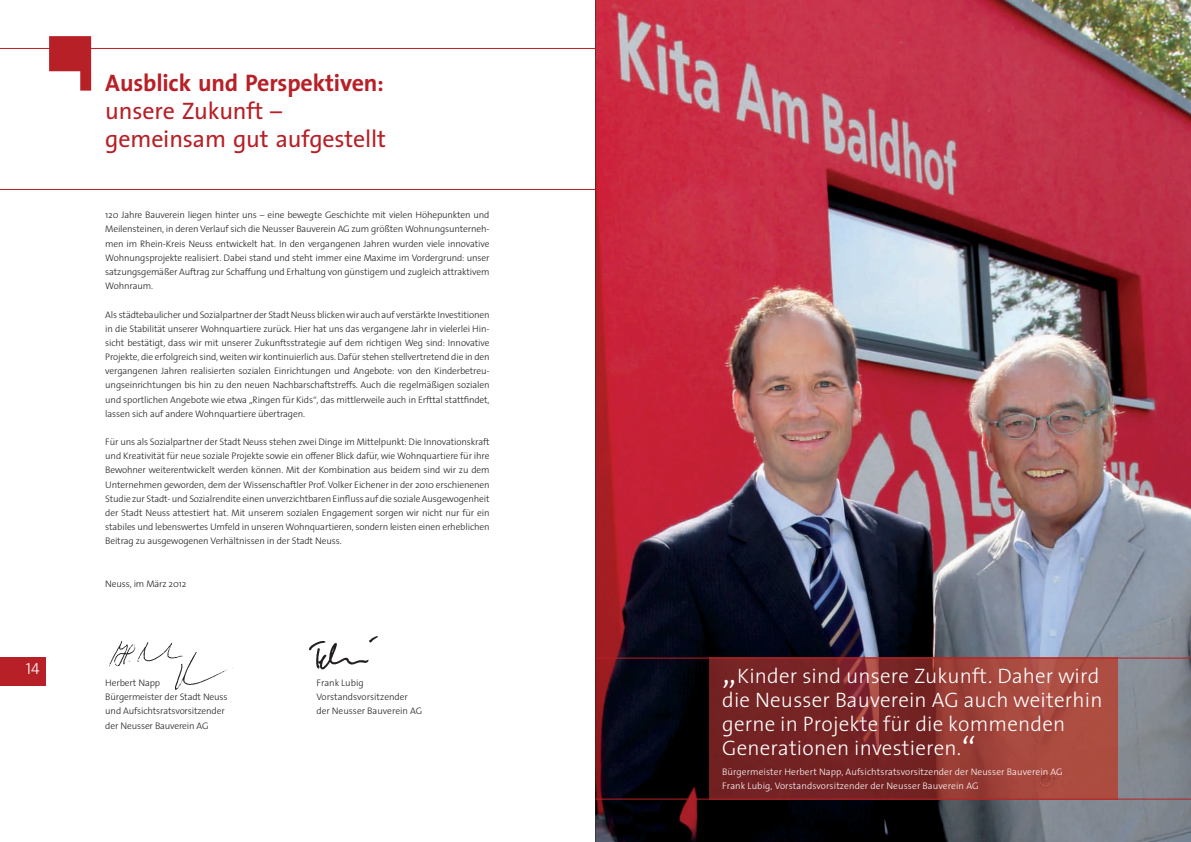
<style>
.page{position:relative;width:1191px;height:842px;background:#fff}
.page>*{position:absolute;margin:0;border:0;box-sizing:border-box;transform-origin:0 0}
.t1{font:24px/28.3px "Thesis Sans";letter-spacing:-.005em;color:#b72026}
.t2{font:700 24px "Thesis Sans";letter-spacing:-.005em;color:#b72026}
.t3{font:300 21px/24px "Thesis Sans";letter-spacing:.01em;color:#fff}
.t4{font:16px "Thesis Sans Light Caps";color:#fff}
.t5{font:300 9.5px/14.2px "Thesis Sans";letter-spacing:-.015em;color:#231f20;text-align:justify}
.t6{font:300 9.5px/14px "Thesis Sans";letter-spacing:.01em;color:#fff}
.s1{font-size:37px}
</style>
<div class="page">
<img style="left:595px;top:0;width:596px;height:842px">
<img style="left:710px;top:657px;width:407px;height:142px">
<hr style="left:595px;top:658px;width:596px;height:1px;background:#b72026">
<hr style="left:595px;top:799px;width:596px;height:1px;background:#b72026">
<hr style="left:0;top:48px;width:595px;height:1px;background:#b72026">
<hr style="left:0;top:189px;width:595px;height:1px;background:#b72026">
<svg style="left:49px;top:36px;width:42px;height:55px"></svg>
<img style="left:109px;top:641px;width:124px;height:49px">
<img style="left:309px;top:636px;width:69px;height:34px">
<div style="left:0;top:658px;width:45px;height:28px;background:#b72026"></div>
<h3 class="t4" style="left:26px;top:660px;width:15px">14</h3>
<h1 class="t2" style="left:105px;top:69px;width:280px">Ausblick und Perspektiven:</h1>
<h1 class="t1" style="left:105px;top:98px;width:282px">unsere Zukunft – gemeinsam gut aufgestellt</h1>
<p class="t5" style="left:105px;top:209px;width:386px">120 Jahre Bauverein liegen hinter uns – eine bewegte Geschichte mit vielen Höhepunkten und Meilensteinen, in deren Verlauf sich die Neusser Bauverein AG zum größten Wohnungsunterneh&shy;men im Rhein-Kreis Neuss entwickelt hat. In den vergangenen Jahren wurden viele innovative Wohnungsprojekte realisiert. Dabei stand und steht immer eine Maxime im Vordergrund: unser satzungsgemäßer Auftrag zur Schaffung und Erhaltung von günstigem und zugleich attraktivem Wohnraum.</p>
<p class="t5" style="left:105px;top:308px;width:386px">Als städtebaulicher und Sozialpartner der Stadt Neuss blicken wir auch auf verstärkte Investitionen in die Stabilität unserer Wohnquartiere zurück. Hier hat uns das vergangene Jahr in vielerlei Hin&shy;sicht bestätigt, dass wir mit unserer Zukunftsstrategie auf dem richtigen Weg sind: Innovative Projekte, die erfolgreich sind, weiten wir kontinuierlich aus. Dafür stehen stellvertretend die in den vergangenen Jahren realisierten sozialen Einrichtungen und Angebote: von den Kinderbetreu&shy;ungseinrichtungen bis hin zu den neuen Nachbarschaftstreffs. Auch die regelmäßigen sozialen und sportlichen Angebote wie etwa „Ringen für Kids“, das mittlerweile auch in Erfttal stattfindet, lassen sich auf andere Wohnquartiere übertragen.</p>
<p class="t5" style="left:105px;top:435px;width:386px">Für uns als Sozialpartner der Stadt Neuss stehen zwei Dinge im Mittelpunkt: Die Innovationskraft und Kreativität für neue soziale Projekte sowie ein offener Blick dafür, wie Wohnquartiere für ihre Bewohner weiterentwickelt werden können. Mit der Kombination aus beidem sind wir zu dem Unternehmen geworden, dem der Wissenschaftler Prof. Volker Eichener in der 2010 erschienenen Studie zur Stadt- und Sozialrendite einen unverzichtbaren Einfluss auf die soziale Ausgewogenheit der Stadt Neuss attestiert hat. Mit unserem sozialen Engagement sorgen wir nicht nur für ein stabiles und lebenswertes Umfeld in unseren Wohnquartieren, sondern leisten einen erheblichen Beitrag zu ausgewogenen Verhältnissen in der Stadt Neuss.</p>
<p class="t5" style="left:105px;top:577px;width:83px">Neuss, im März 2012</p>
<p class="t5" style="left:105px;top:676px;width:124px;text-align:left">Herbert Napp<br>Bürgermeister der Stadt Neuss und Aufsichtsratsvorsitzender der Neusser Bauverein AG</p>
<p class="t5" style="left:316px;top:676px;width:107px;text-align:left">Frank Lubig<br>Vorstandsvorsitzender der Neusser Bauverein AG</p>
<h2 class="t3" style="left:722px;top:665px;width:382px"><span class="s1">„</span>Kinder sind unsere Zukunft. Daher wird die Neusser Bauverein AG auch weiterhin gerne in Projekte für die kommenden Generationen investieren.<span class="s1">“</span></h2>
<p class="t6" style="left:722px;top:765px;width:342px">Bürgermeister Herbert Napp, Aufsichtsratsvorsitzender der Neusser Bauverein AG<br>Frank Lubig, Vorstandsvorsitzender der Neusser Bauverein AG</p>
</div>
